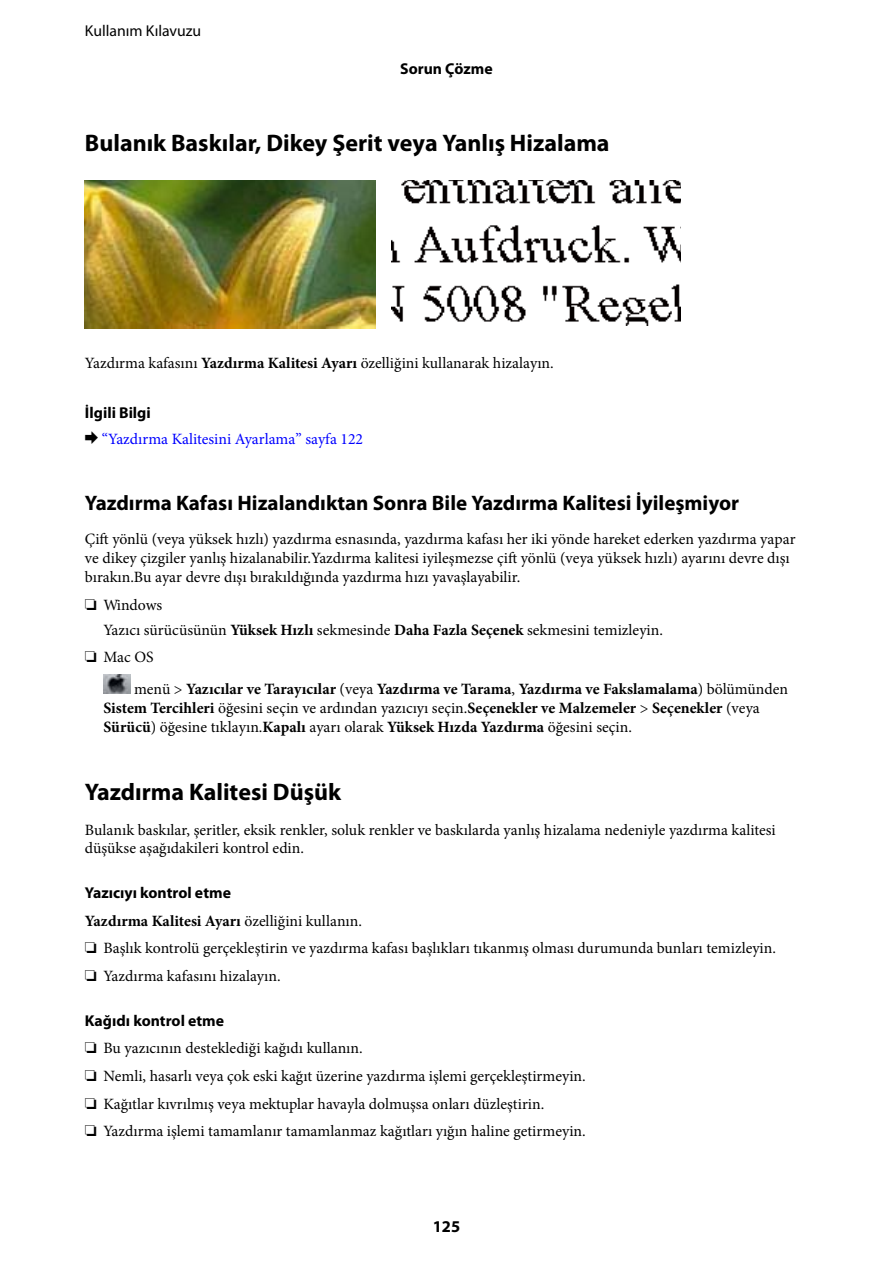
<style>
.page{position:relative;width:893px;height:1263px;background:#fff}
.page>*{position:absolute;margin:0;border:0;box-sizing:border-box;transform-origin:0 0}
.t1{font:700 24px "Myriad Pro";color:#000}
.t2{font:700 21px "Myriad Pro";color:#000}
.t3{font:700 16.5px "Myriad Pro";color:#000}
.t4{font:15.75px/27.8px "Minion Pro";color:#000}
.t5{font:700 15.75px/31.3px "Minion Pro";color:#000}
.t6{font:700 15.75px "Myriad Pro";color:#000}
.t7{font:15.75px "Minion Pro";color:#00f}
.t8{font:15.75px "Myriad Pro";color:#000}
.s1{font-weight:700}
.s2{font-family:"TP.Publication.Group.Icons 3 AA";color:#000}
.s3{font-weight:400}
</style>
<div class="page">
<img style="left:391px;top:180px;width:289px;height:145px">
<img style="left:85px;top:180px;width:290px;height:148px">
<img style="left:104px;top:674px;width:26px;height:20px">
<p class="t8" style="left:85px;top:25px;width:118px">Kullanım Kılavuzu</p>
<p class="t6" style="left:400px;top:63px;width:94px">Sorun Çözme</p>
<h1 class="t1" style="left:85px;top:134px;width:526px">Bulanık Baskılar, Dikey Şerit veya Yanlış Hizalama</h1>
<p class="t4" style="left:85px;top:351px;width:470px">Yazdırma kafasını <span class="s1">Yazdırma Kalitesi Ayarı</span> özelliğini kullanarak hizalayın.</p>
<p class="t6" style="left:85px;top:406px;width:67px">İlgili Bilgi</p>
<p class="t7" style="left:85px;top:433px;width:280px"><span class="s2">&amp;</span> “Yazdırma Kalitesini Ayarlama” sayfa 122</p>
<h2 class="t2" style="left:85px;top:495px;width:656px">Yazdırma Kafası Hizalandıktan Sonra Bile Yazdırma Kalitesi İyileşmiyor</h2>
<p class="t4" style="left:85px;top:531px;width:712px;line-height:18.8px">Çift yönlü (veya yüksek hızlı) yazdırma esnasında, yazdırma kafası her iki yönde hareket ederken yazdırma yapar ve dikey çizgiler yanlış hizalanabilir.Yazdırma kalitesi iyileşmezse çift yönlü (veya yüksek hızlı) ayarını devre dışı bırakın.Bu ayar devre dışı bırakıldığında yazdırma hızı yavaşlayabilir.</p>
<p class="t4" style="left:104px;top:593px;width:561px;line-height:25px;text-indent:-19px">❏ Windows<br>Yazıcı sürücüsünün <span class="s1">Yüksek Hızlı</span> sekmesinde <span class="s1">Daha Fazla Seçenek</span> sekmesini temizleyin.</p>
<p class="t5" style="left:134px;top:643px;width:655px;text-indent:-49px">❏ <span class="s3">Mac OS<br>menü &gt;</span> Yazıcılar ve Tarayıcılar <span class="s3">(veya</span> Yazdırma ve Tarama<span class="s3">,</span> Yazdırma ve Fakslamalama<span class="s3">) bölümünden</span></p>
<p class="t4" style="left:103px;top:700px;width:658px;line-height:19px"><span class="s1">Sistem Tercihleri</span> öğesini seçin ve ardından yazıcıyı seçin.<span class="s1">Seçenekler ve Malzemeler</span> &gt; <span class="s1">Seçenekler</span> (veya<br><span class="s1">Sürücü</span>) öğesine tıklayın.<span class="s1">Kapalı</span> ayarı olarak <span class="s1">Yüksek Hızda Yazdırma</span> öğesini seçin.</p>
<h1 class="t1" style="left:85px;top:783px;width:258px">Yazdırma Kalitesi Düşük</h1>
<p class="t4" style="left:85px;top:822px;width:692px;line-height:18.8px">Bulanık baskılar, şeritler, eksik renkler, soluk renkler ve baskılarda yanlış hizalama nedeniyle yazdırma kalitesi düşükse aşağıdakileri kontrol edin.</p>
<p class="t6" style="left:85px;top:887px;width:148px">Yazıcıyı kontrol etme</p>
<p class="t4" style="left:85px;top:908px;width:692px"><span class="s1">Yazdırma Kalitesi Ayarı</span> özelliğini kullanın.<br>❏ Başlık kontrolü gerçekleştirin ve yazdırma kafası başlıkları tıkanmış olması durumunda bunları temizleyin. ❏ Yazdırma kafasını hizalayın.</p>
<p class="t6" style="left:85px;top:1015px;width:141px">Kağıdı kontrol etme</p>
<p class="t4" style="left:85px;top:1036px;width:502px">❏ Bu yazıcının desteklediği kağıdı kullanın.<br>❏ Nemli, hasarlı veya çok eski kağıt üzerine yazdırma işlemi gerçekleştirmeyin. ❏ Kağıtlar kıvrılmış veya mektuplar havayla dolmuşsa onları düzleştirin.<br>❏ Yazdırma işlemi tamamlanır tamamlanmaz kağıtları yığın haline getirmeyin.</p>
<p class="t3" style="left:433px;top:1220px;width:29px">125</p>
</div>
